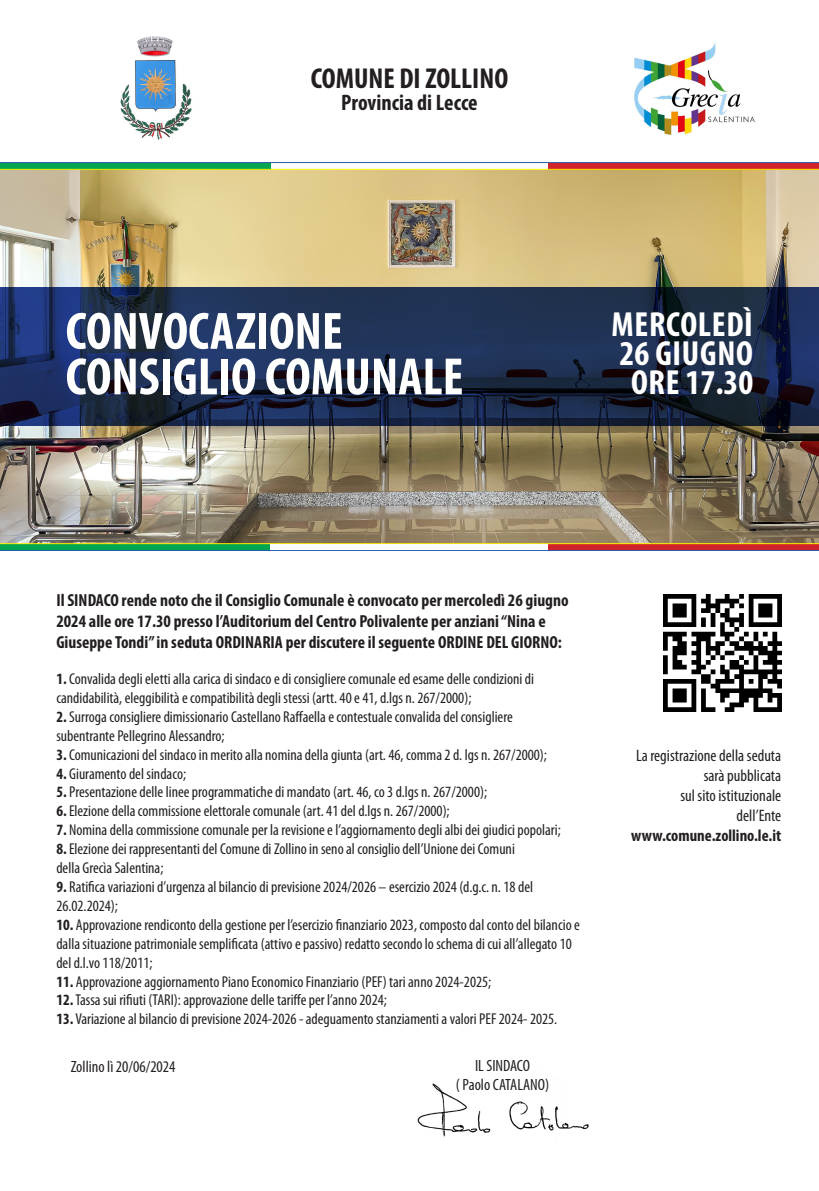
<style>
.page{position:relative;width:819px;height:1191px;background:#fff}
.page>*{position:absolute;margin:0;border:0;box-sizing:border-box;transform-origin:0 0}
.t1{font:700 condensed 52.94px/45.5px "Myriad Pro";color:#fff}
.t2{font:700 condensed 35px/28.9px "Myriad Pro";letter-spacing:.02em;color:#fff;text-align:center}
.t3{font:700 condensed 28.88px "Myriad Pro";color:#231f20}
.t4{font:700 condensed 22.49px "Myriad Pro";color:#231f20}
.t5{font:700 condensed 17.5px/21px "Myriad Pro";color:#231f20}
.t6{font:condensed 16.62px/20.1px "Myriad Pro";color:#231f20;text-align:right}
.t7{font:700 condensed 16.62px "Myriad Pro";color:#231f20}
.t8{font:condensed 16.36px/19.6px "Myriad Pro";color:#231f20;text-align:center}
.t9{font:condensed 15.75px/18.9px "Myriad Pro";color:#231f20}
.s1{font-weight:700}
</style>
<div class="page">
<img style="left:417px;top:1083px;width:172px;height:54px">
<img style="left:0;top:170px;width:819px;height:373px">
<img style="left:634px;top:42px;width:121px;height:93px">
<img style="left:121px;top:36px;width:71px;height:104px">
<svg style="left:0;top:287px;width:819px;height:139px;background:#1b2b4c"></svg>
<div style="left:0;top:163px;width:270px;height:6px;background:#00a54f"></div>
<div style="left:548px;top:163px;width:271px;height:6px;background:#d1232a"></div>
<hr style="left:0;top:162px;width:819px;height:1px;background:#275caa">
<hr style="left:0;top:169px;width:819px;height:1px;background:#fff101">
<div style="left:0;top:544px;width:270px;height:6px;background:#00a54f"></div>
<div style="left:548px;top:544px;width:271px;height:6px;background:#d1232a"></div>
<hr style="left:0;top:550px;width:819px;height:1px;background:#275caa">
<hr style="left:0;top:543px;width:819px;height:1px;background:#fff101">
<img style="left:663px;top:594px;width:118px;height:118px">
<h3 class="t3" style="left:311px;top:60px;width:199px">COMUNE DI ZOLLINO</h3>
<h3 class="t4" style="left:341px;top:88px;width:138px">Provincia di Lecce</h3>
<h1 class="t1" style="left:66px;top:307px;width:399px">CONVOCAZIONE<br>CONSIGLIO COMUNALE</h1>
<h2 class="t2" style="left:611px;top:309px;width:143px">MERCOLEDÌ<br>26 GIUGNO<br>ORE 17.30</h2>
<p class="t5" style="left:56px;top:589px;width:514px">Il SINDACO rende noto che il Consiglio Comunale è convocato per mercoledì 26 giugno<br>2024 alle ore 17.30 presso l’Auditorium del Centro Polivalente per anziani “Nina e<br>Giuseppe Tondi” in seduta ORDINARIA per discutere il seguente ORDINE DEL GIORNO:</p>
<p class="t9" style="left:56px;top:669px;width:479px"><span class="s1">1.</span> Convalida degli eletti alla carica di sindaco e di consigliere comunale ed esame delle condizioni di candidabilità, eleggibilità e compatibilità degli stessi (artt. 40 e 41, d.lgs n. 267/2000);</p>
<p class="t9" style="left:56px;top:707px;width:458px"><span class="s1">2.</span> Surroga consigliere dimissionario Castellano Raffaella e contestuale convalida del consigliere subentrante Pellegrino Alessandro;</p>
<p class="t9" style="left:56px;top:744px;width:492px"><span class="s1">3.</span> Comunicazioni del sindaco in merito alla nomina della giunta (art. 46, comma 2 d. lgs n. 267/2000);</p>
<p class="t9" style="left:56px;top:763px;width:131px"><span class="s1">4.</span> Giuramento del sindaco;</p>
<p class="t9" style="left:56px;top:782px;width:432px"><span class="s1">5.</span> Presentazione delle linee programmatiche di mandato (art. 46, co 3 d.lgs n. 267/2000);</p>
<p class="t9" style="left:56px;top:801px;width:395px"><span class="s1">6.</span> Elezione della commissione elettorale comunale (art. 41 del d.lgs n. 267/2000);</p>
<p class="t9" style="left:56px;top:820px;width:506px"><span class="s1">7.</span> Nomina della commissione comunale per la revisione e l’aggiornamento degli albi dei giudici popolari;</p>
<p class="t9" style="left:56px;top:839px;width:460px"><span class="s1">8.</span> Elezione dei rappresentanti del Comune di Zollino in seno al consiglio dell’Unione dei Comuni della Grecìa Salentina;</p>
<p class="t9" style="left:56px;top:877px;width:478px"><span class="s1">9.</span> Ratifica variazioni d’urgenza al bilancio di previsione 2024/2026 – esercizio 2024 (d.g.c. n. 18 del<br>26.02.2024);</p>
<p class="t9" style="left:56px;top:915px;width:525px"><span class="s1">10.</span> Approvazione rendiconto della gestione per l’esercizio finanziario 2023, composto dal conto del bilancio e dalla situazione patrimoniale semplificata (attivo e passivo) redatto secondo lo schema di cui all’allegato 10 del d.l.vo 118/2011;</p>
<p class="t9" style="left:56px;top:971px;width:436px"><span class="s1">11.</span> Approvazione aggiornamento Piano Economico Finanziario (PEF) tari anno 2024-2025;</p>
<p class="t9" style="left:56px;top:990px;width:332px"><span class="s1">12.</span> Tassa sui rifiuti (TARI): approvazione delle tariffe per l’anno 2024;</p>
<p class="t9" style="left:56px;top:1009px;width:502px"><span class="s1">13.</span> Variazione al bilancio di previsione 2024-2026 - adeguamento stanziamenti a valori PEF 2024- 2025.</p>
<p class="t8" style="left:71px;top:1056px;width:106px">Zollino lì 20/06/2024</p>
<p class="t8" style="left:456px;top:1055px;width:95px">IL SINDACO<br>( Paolo CATALANO)</p>
<p class="t6" style="left:636px;top:745px;width:147px">La registrazione della seduta sarà pubblicata<br>sul sito istituzionale dell’Ente</p>
<p class="t7" style="left:631px;top:825px;width:152px">www.comune.zollino.le.it</p>
</div>
